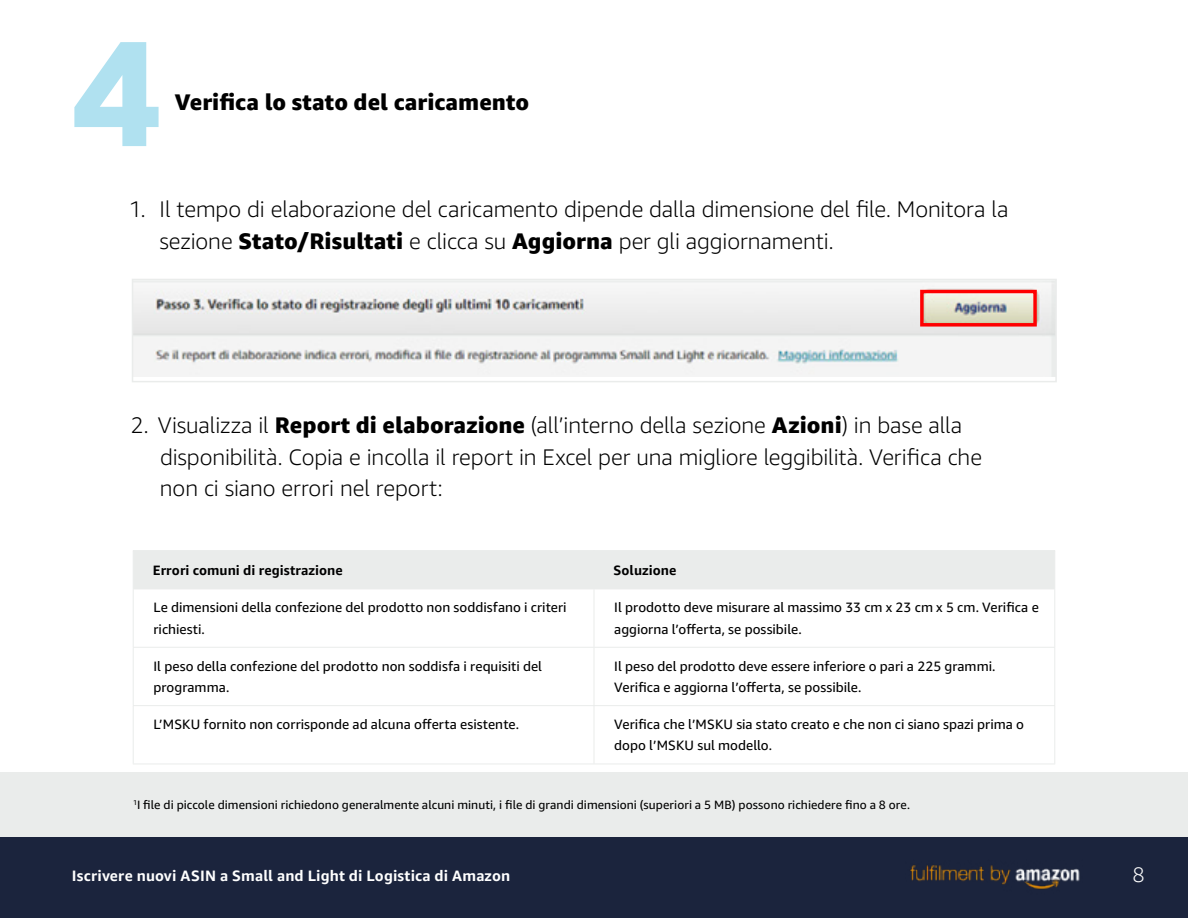
<style>
.page{position:relative;width:1188px;height:918px;background:#fff}
.page>*{position:absolute;margin:0;border:0;box-sizing:border-box;transform-origin:0 0}
.t1{font:800 150px "Amazon Ember";color:#b0e1f0}
.t2{font:300 22.5px/31.5px "Amazon Ember";letter-spacing:-.005em;color:#000}
.t3{font:800 22.5px "Amazon Ember";letter-spacing:.005em;color:#000}
.t4{font:300 21px "Amazon Ember";color:#fff}
.t5{font:700 15px "Amazon Ember";letter-spacing:.01em;color:#fff}
.t6{font:13.5px/21.6px "Amazon Ember";letter-spacing:.005em;color:#000}
.t7{font:700 13.5px "Amazon Ember";color:#000}
.t8{font:12px "Amazon Ember";letter-spacing:.005em;color:#000}
.s1{font-weight:800}
</style>
<div class="page">
<div style="left:0;top:772px;width:1188px;height:65px;background:#eaeceb"></div>
<img style="left:135px;top:282px;width:919px;height:94px">
<div style="left:132px;top:279px;width:925px;height:103px;border:2px solid #eaeceb"></div>
<div style="left:134px;top:551px;width:920px;height:38px;background:#eaeceb"></div>
<hr style="left:133px;top:550px;width:461px;height:1px;background:#eaeceb">
<hr style="left:133px;top:551px;width:1px;height:38px;background:#eaeceb">
<hr style="left:133px;top:589px;width:461px;height:1px;background:#eaeceb">
<hr style="left:133px;top:589px;width:1px;height:58px;background:#eaeceb">
<hr style="left:133px;top:647px;width:461px;height:1px;background:#eaeceb">
<hr style="left:133px;top:648px;width:1px;height:57px;background:#eaeceb">
<hr style="left:133px;top:705px;width:461px;height:1px;background:#eaeceb">
<hr style="left:133px;top:706px;width:1px;height:58px;background:#eaeceb">
<hr style="left:133px;top:764px;width:461px;height:1px;background:#eaeceb">
<hr style="left:594px;top:550px;width:461px;height:1px;background:#eaeceb">
<hr style="left:594px;top:551px;width:1px;height:38px;background:#eaeceb">
<hr style="left:1054px;top:551px;width:1px;height:38px;background:#eaeceb">
<hr style="left:594px;top:589px;width:461px;height:1px;background:#eaeceb">
<hr style="left:594px;top:589px;width:1px;height:58px;background:#eaeceb">
<hr style="left:1054px;top:589px;width:1px;height:58px;background:#eaeceb">
<hr style="left:594px;top:647px;width:461px;height:1px;background:#eaeceb">
<hr style="left:594px;top:648px;width:1px;height:57px;background:#eaeceb">
<hr style="left:1054px;top:648px;width:1px;height:57px;background:#eaeceb">
<hr style="left:594px;top:705px;width:461px;height:1px;background:#eaeceb">
<hr style="left:594px;top:706px;width:1px;height:58px;background:#eaeceb">
<hr style="left:1054px;top:706px;width:1px;height:58px;background:#eaeceb">
<hr style="left:594px;top:764px;width:461px;height:1px;background:#eaeceb">
<div style="left:920px;top:290px;width:117px;height:37px;border:3px solid #f00"></div>
<div style="left:0;top:838px;width:1188px;height:80px;background:#1b243d"></div>
<img style="left:910px;top:865px;width:170px;height:24px">
<h1 class="t1" style="left:71px;top:-2px;width:91px">4</h1>
<h2 class="t3" style="left:175px;top:88px;width:356px">Verifica lo stato del caricamento</h2>
<h2 class="t2" style="left:159px;top:194px;width:851px;text-indent:-31px">1. Il tempo di elaborazione del caricamento dipende dalla dimensione del file. Monitora la sezione <span class="s1">Stato/Risultati</span> e clicca su <span class="s1">Aggiorna</span> per gli aggiornamenti.</h2>
<h2 class="t2" style="left:160px;top:410px;width:824px;text-indent:-29px">2. Visualizza il <span class="s1">Report di elaborazione</span> (all’interno della sezione <span class="s1">Azioni</span>) in base alla disponibilità. Copia e incolla il report in Excel per una migliore leggibilità. Verifica che non ci siano errori nel report:</h2>
<p class="t7" style="left:153px;top:561px;width:191px">Errori comuni di registrazione</p>
<p class="t7" style="left:614px;top:561px;width:64px">Soluzione</p>
<p class="t6" style="left:153px;top:597px;width:415px">Le dimensioni della confezione del prodotto non soddisfano i criteri richiesti.</p>
<p class="t6" style="left:614px;top:597px;width:426px">Il prodotto deve misurare al massimo 33 cm x 23 cm x 5 cm. Verifica e aggiorna l’offerta, se possibile.</p>
<p class="t6" style="left:153px;top:655px;width:390px">Il peso della confezione del prodotto non soddisfa i requisiti del programma.</p>
<p class="t6" style="left:614px;top:655px;width:383px">Il peso del prodotto deve essere inferiore o pari a 225 grammi.<br>Verifica e aggiorna l’offerta, se possibile.</p>
<p class="t6" style="left:153px;top:713px;width:367px">L’MSKU fornito non corrisponde ad alcuna offerta esistente.</p>
<p class="t6" style="left:614px;top:713px;width:411px">Verifica che l’MSKU sia stato creato e che non ci siano spazi prima o dopo l’MSKU sul modello.</p>
<p class="t8" style="left:133px;top:797px;width:779px"><sup>1</sup>I file di piccole dimensioni richiedono generalmente alcuni minuti, i file di grandi dimensioni (superiori a 5 MB) possono richiedere fino a 8 ore.</p>
<p class="t5" style="left:72px;top:867px;width:440px">Iscrivere nuovi ASIN a Small and Light di Logistica di Amazon</p>
<h3 class="t4" style="left:1133px;top:861px;width:14px">8</h3>
</div>
